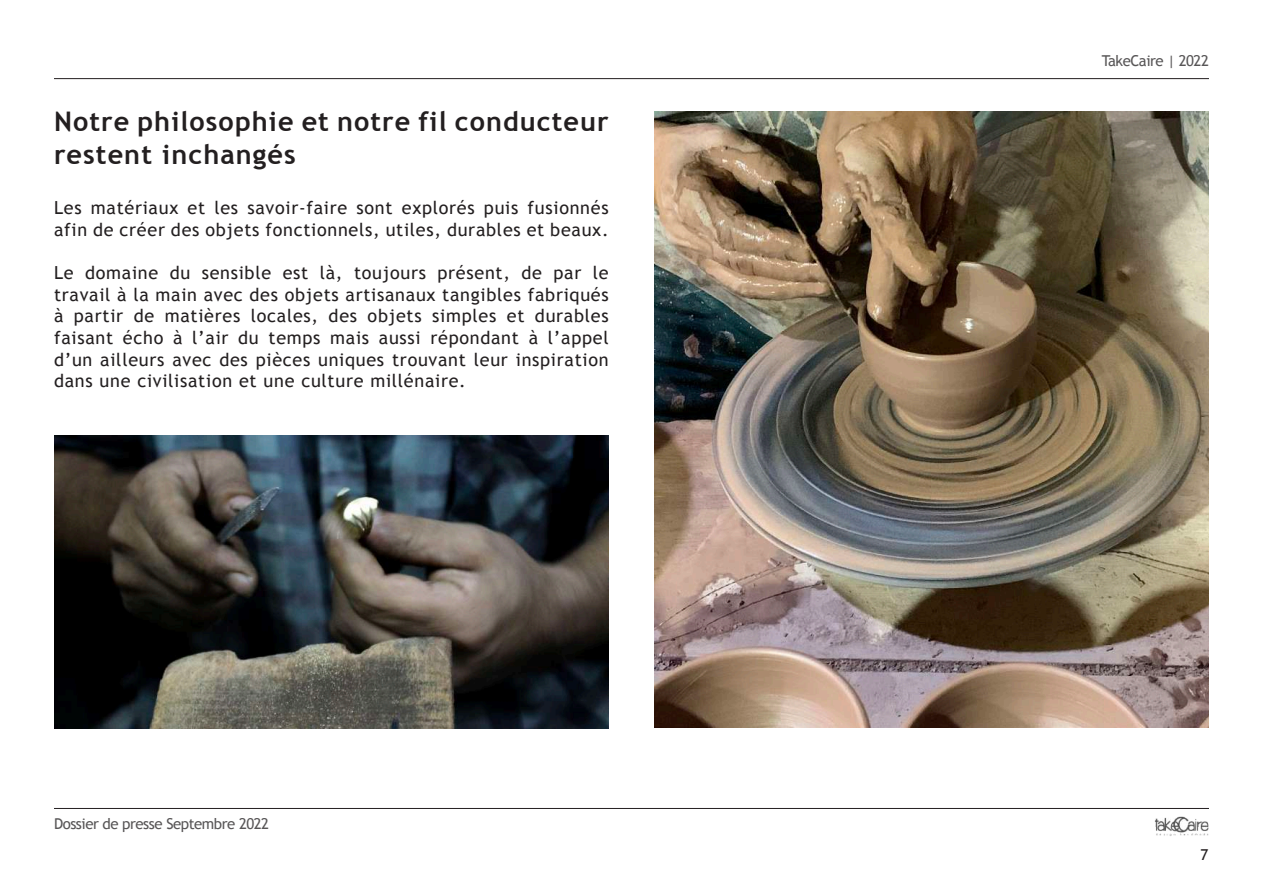
<style>
.page{position:relative;width:1263px;height:893px;background:#fff}
.page>*{position:absolute;margin:0;border:0;box-sizing:border-box;transform-origin:0 0}
.t1{font:700 27px/32.4px "Trebuchet MS";letter-spacing:.04em;color:#231f20}
.t2{font:18px/21.6px "Trebuchet MS";letter-spacing:.04em;color:#231f20}
.t3{font:15px "Trebuchet MS";letter-spacing:-.03em;color:#585657}
.t4{font:15px "Trebuchet MS";color:#231f20}
</style>
<div class="page">
<hr style="left:54px;top:78px;width:1155px;height:1px;background:#231f20">
<img style="left:654px;top:112px;width:555px;height:615px">
<img style="left:54px;top:436px;width:554px;height:293px">
<hr style="left:54px;top:808px;width:1155px;height:1px;background:#231f20">
<img style="left:1154px;top:816px;width:55px;height:20px">
<h1 class="t1" style="left:54px;top:106px;width:556px">Notre philosophie et notre fil conducteur restent inchangés</h1>
<p class="t2" style="left:54px;top:197px;width:556px">Les matériaux et les savoir-faire sont explorés puis fusionnés afin de créer des objets fonctionnels, utiles, durables et beaux.</p>
<p class="t2" style="left:54px;top:262px;width:556px;text-align:justify">Le domaine du sensible est là, toujours présent, de par le travail à la main avec des objets artisanaux tangibles fabriqués à partir de matières locales, des objets simples et durables faisant écho à l’air du temps mais aussi répondant à l’appel d’un ailleurs avec des pièces uniques trouvant leur inspiration dans une civilisation et une culture millénaire.</p>
<p class="t3" style="left:54px;top:814px;width:217px">Dossier de presse Septembre 2022</p>
<p class="t3" style="left:1102px;top:52px;width:109px">TakeCaire | 2022</p>
<p class="t4" style="left:1200px;top:846px;width:9px">7</p>
</div>
